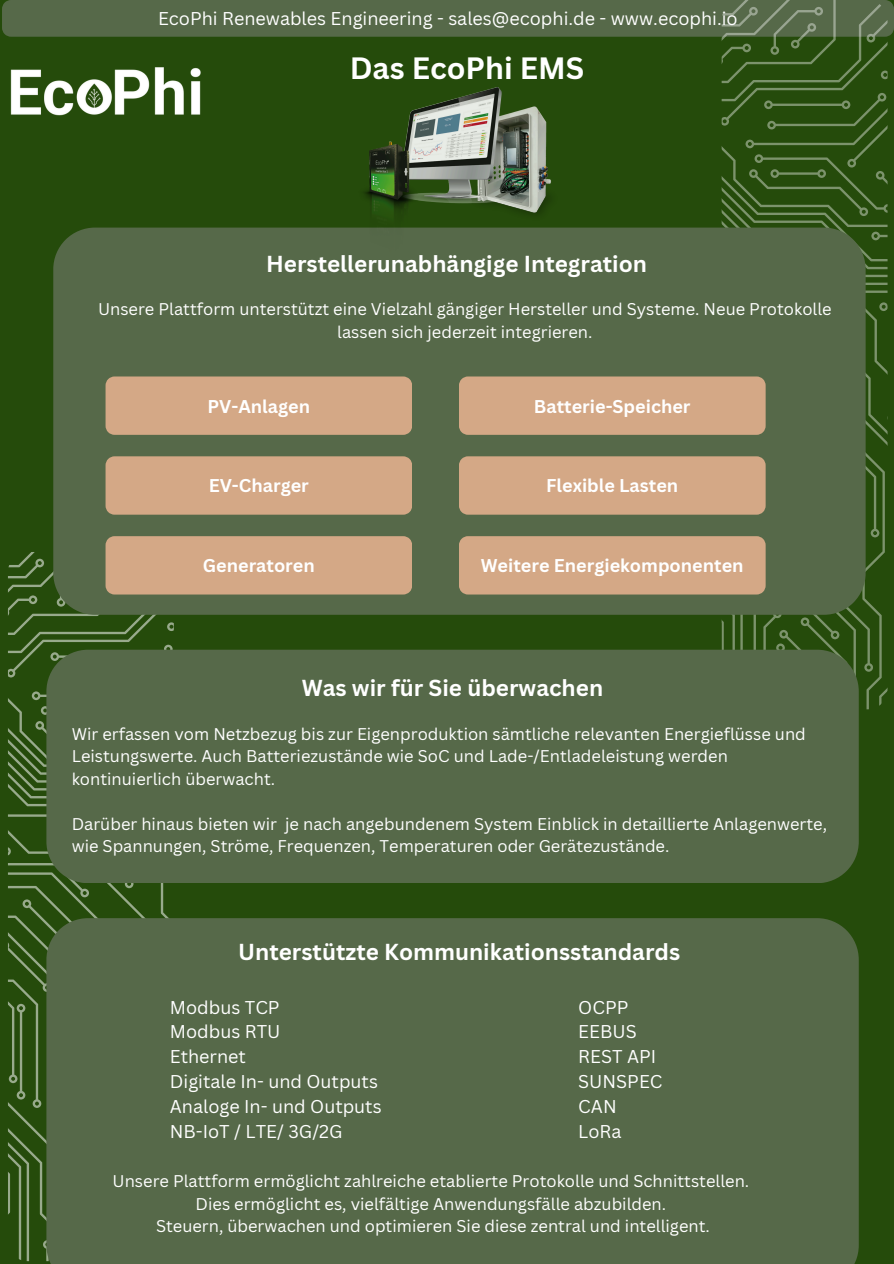
<style>
.page{position:relative;width:894px;height:1264px;background:#fff}
.page>*{position:absolute;margin:0;border:0;box-sizing:border-box;transform-origin:0 0}
.t1{font:700 30px "Canva Sans";color:#fff}
.t2{font:700 22.5px "Canva Sans";color:#fff}
.t3{font:18px "Canva Sans";color:#fff}
.t4{font:700 18px "Canva Sans";color:#fff}
.t5{font:16.5px/22.5px "Canva Sans";color:#fff}
</style>
<div class="page">
<div style="left:0;top:0;width:893px;height:1263px;background:#254b0b"></div>
<div style="left:2px;top:0;width:891px;height:37px;background:#566949"></div>
<svg style="left:721px;top:0;width:165px;height:709px"></svg>
<img style="left:10px;top:67px;width:191px;height:49px">
<svg style="left:8px;top:552px;width:165px;height:709px"></svg>
<div style="left:46px;top:918px;width:812px;height:345px;background:#566949"></div>
<div style="left:46px;top:649px;width:812px;height:234px;background:#566949"></div>
<div style="left:53px;top:227px;width:812px;height:387px;background:#566949"></div>
<img style="left:357px;top:88px;width:204px;height:165px">
<div style="left:459px;top:376px;width:306px;height:59px;background:#d4a886"></div>
<div style="left:459px;top:456px;width:306px;height:58px;background:#d4a886"></div>
<div style="left:105px;top:536px;width:307px;height:58px;background:#d4a886"></div>
<div style="left:105px;top:376px;width:307px;height:59px;background:#d4a886"></div>
<div style="left:105px;top:456px;width:307px;height:58px;background:#d4a886"></div>
<div style="left:459px;top:536px;width:306px;height:58px;background:#d4a886"></div>
<p class="t3" style="left:158px;top:6px;width:581px">EcoPhi Renewables Engineering - sales@ecophi.de - www.ecophi.io</p>
<p class="t1" style="left:349px;top:47px;width:236px">Das EcoPhi EMS</p>
<p class="t2" style="left:266px;top:248px;width:382px">Herstellerunabhängige Integration</p>
<p class="t5" style="left:98px;top:297px;width:735px;text-align:center">Unsere Plattform unterstützt eine Vielzahl gängiger Hersteller und Systeme. Neue Protokolle lassen sich jederzeit integrieren.</p>
<p class="t4" style="left:207px;top:393px;width:104px">PV-Anlagen</p>
<p class="t4" style="left:533px;top:393px;width:158px">Batterie-Speicher</p>
<p class="t4" style="left:209px;top:473px;width:102px">EV-Charger</p>
<p class="t4" style="left:546px;top:473px;width:133px">Flexible Lasten</p>
<p class="t4" style="left:203px;top:553px;width:113px">Generatoren</p>
<p class="t4" style="left:480px;top:553px;width:264px">Weitere Energiekomponenten</p>
<p class="t2" style="left:301px;top:672px;width:303px">Was wir für Sie überwachen</p>
<h3 class="t5" style="left:72px;top:722px;width:735px">Wir erfassen vom Netzbezug bis zur Eigenproduktion sämtliche relevanten Energieflüsse und<br>Leistungswerte. Auch Batteriezustände wie SoC und Lade-/Entladeleistung werden kontinuierlich überwacht.</h3>
<h3 class="t5" style="left:72px;top:812px;width:756px">Darüber hinaus bieten wir je nach angebundenem System Einblick in detaillierte Anlagenwerte, wie Spannungen, Ströme, Frequenzen, Temperaturen oder Gerätezustände.</h3>
<h1 class="t2" style="left:238px;top:935px;width:443px">Unterstützte Kommunikationsstandards</h1>
<h3 class="t3" style="left:170px;top:994px;width:111px">Modbus TCP</h3>
<h3 class="t3" style="left:170px;top:1019px;width:112px">Modbus RTU</h3>
<h3 class="t3" style="left:170px;top:1043px;width:78px">Ethernet</h3>
<h3 class="t3" style="left:170px;top:1068px;width:209px">Digitale In- und Outputs</h3>
<p class="t3" style="left:170px;top:1093px;width:213px">Analoge In- und Outputs</p>
<h2 class="t3" style="left:170px;top:1118px;width:174px">NB-IoT / LTE/ 3G/2G</h2>
<p class="t3" style="left:578px;top:994px;width:52px">OCPP</p>
<p class="t3" style="left:578px;top:1019px;width:60px">EEBUS</p>
<h2 class="t3" style="left:578px;top:1043px;width:79px">REST API</h2>
<p class="t3" style="left:578px;top:1068px;width:86px">SUNSPEC</p>
<p class="t3" style="left:578px;top:1093px;width:40px">CAN</p>
<p class="t3" style="left:578px;top:1118px;width:45px">LoRa</p>
<p class="t5" style="left:112px;top:1169px;width:638px">Unsere Plattform ermöglicht zahlreiche etablierte Protokolle und Schnittstellen.</p>
<p class="t5" style="left:195px;top:1192px;width:472px">Dies ermöglicht es, vielfältige Anwendungsfälle abzubilden.</p>
<h2 class="t5" style="left:156px;top:1214px;width:555px">Steuern, überwachen und optimieren Sie diese zentral und intelligent.</h2>
</div>
